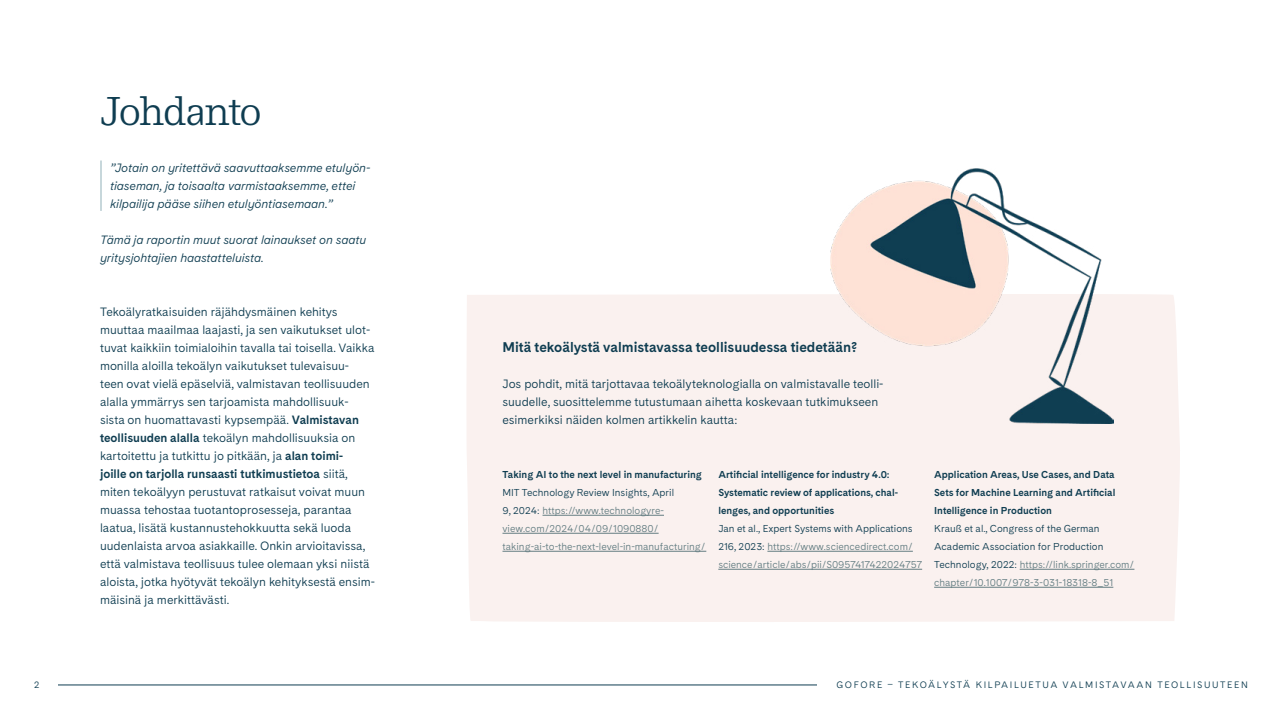
<style>
.page{position:relative;width:1280px;height:720px;background:#fff}
.page>*{position:absolute;margin:0;border:0;box-sizing:border-box;transform-origin:0 0}
.TOC_H2_otsikko{font:40px "Messina Modern";letter-spacing:-.05em;color:#0f3d51}
.t1{font:700 14px "Cadiz";color:#0f3d51}
.Leipäteksti{font:12px/18px "Cadiz";color:#0f3d51}
.Leipäteksti-2{font:italic 12px/18px "Cadiz";color:#0f3d51}
.Leipis_Small{font:700 10px/18px "Cadiz";color:#0f3d51}
.Leipis_Small-2{font:10px/18px "Cadiz";color:#637d82}
.t2{font:9.3px "Cadiz";letter-spacing:.17em;color:#0f3d51}
.s1{font-weight:700}
.s2{font-weight:700;color:#0f3d51}
.s3{color:#0f3d51}
.s4{font-weight:400}
.s5{font-weight:400;color:#637d82}
</style>
<div class="page">
<div style="left:467px;top:294px;width:713px;height:328px;background:#faf1ef"></div>
<hr style="left:100px;top:161px;width:2px;height:50px;background:#91b0b8">
<hr style="left:543px;top:515px;width:121px;height:1px;background:#637d82">
<hr style="left:502px;top:533px;width:157px;height:1px;background:#637d82">
<hr style="left:502px;top:551px;width:204px;height:1px;background:#637d82">
<hr style="left:767px;top:551px;width:146px;height:1px;background:#637d82">
<hr style="left:718px;top:569px;width:204px;height:1px;background:#637d82">
<hr style="left:1020px;top:569px;width:114px;height:1px;background:#637d82">
<hr style="left:934px;top:587px;width:179px;height:1px;background:#637d82">
<img style="left:830px;top:169px;width:284px;height:254px">
<hr style="left:58px;top:685px;width:759px;height:1px;background:#0f3d51">
<h2 class="TOC_H2_otsikko" style="left:100px;top:83px;width:163px">Johdanto</h2>
<p class="Leipäteksti-2" style="left:110px;top:158px;width:262px">”Jotain on yritettävä saavuttaaksemme etulyön&shy;tiaseman, ja toisaalta varmistaaksemme, ettei kilpailija pääse siihen etulyöntiasemaan.”</p>
<p class="Leipäteksti-2" style="left:100px;top:230px;width:268px">Tämä ja raportin muut suorat lainaukset on saatu yritysjohtajien haastatteluista.</p>
<p class="Leipäteksti" style="left:100px;top:303px;width:277px">Tekoälyratkaisuiden räjähdysmäinen kehitys muuttaa maailmaa laajasti, ja sen vaikutukset ulot&shy;tuvat kaikkiin toimialoihin tavalla tai toisella. Vaikka monilla aloilla tekoälyn vaikutukset tulevaisuu&shy;teen ovat vielä epäselviä, valmistavan teollisuuden alalla ymmärrys sen tarjoamista mahdollisuuk&shy;sista on huomattavasti kypsempää. <span class="s1">Valmistavan teollisuuden alalla</span> tekoälyn mahdollisuuksia on kartoitettu ja tutkittu jo pitkään, ja <span class="s1">alan toimi-<br>joille on tarjolla runsaasti tutkimustietoa</span> siitä, miten tekoälyyn perustuvat ratkaisut voivat muun muassa tehostaa tuotantoprosesseja, parantaa laatua, lisätä kustannustehokkuutta sekä luoda uudenlaista arvoa asiakkaille. Onkin arvioitavissa, että valmistava teollisuus tulee olemaan yksi niistä aloista, jotka hyötyvät tekoälyn kehityksestä ensim&shy;mäisinä ja merkittävästi.</p>
<h3 class="t1" style="left:502px;top:337px;width:356px">Mitä tekoälystä valmistavassa teollisuudessa tiedetään?</h3>
<p class="Leipäteksti" style="left:502px;top:375px;width:383px">Jos pohdit, mitä tarjottavaa tekoälyteknologialla on valmistavalle teolli&shy;suudelle, suosittelemme tutustumaan aihetta koskevaan tutkimukseen esimerkiksi näiden kolmen artikkelin kautta:</p>
<p class="Leipis_Small-2" style="left:502px;top:465px;width:205px"><span class="s2">Taking AI to the next level in manufacturing </span><span class="s3">MIT Technology Review Insights, April<br>9, 2024:</span> https://www.technologyre&shy;view.com/2024/04/09/1090880/ taking-ai-to-the-next-level-in-manufacturing/</p>
<p class="Leipis_Small" style="left:718px;top:465px;width:205px">Artificial intelligence for industry 4.0:<br>Systematic review of applications, chal&shy;lenges, and opportunities<br><span class="s4">Jan et al., Expert Systems with Applications 216, 2023:</span> <span class="s5">https://www.sciencedirect.com/ science/article/abs/pii/S0957417422024757</span></p>
<p class="Leipis_Small" style="left:934px;top:465px;width:202px">Application Areas, Use Cases, and Data Sets for Machine Learning and Artificial Intelligence in Production<br><span class="s4">Krauß et al., Congress of the German Academic Association for Production Technology, 2022:</span> <span class="s5">https://link.springer.com/ chapter/10.1007/978-3-031-18318-8_51</span></p>
<p class="t2" style="left:34px;top:678px;width:7px">2</p>
<p class="t2" style="left:836px;top:678px;width:413px">GOFORE – TEKOÄLYSTÄ KILPAILUETUA VALMISTAVAAN TEOLLISUUTEEN</p>
</div>
